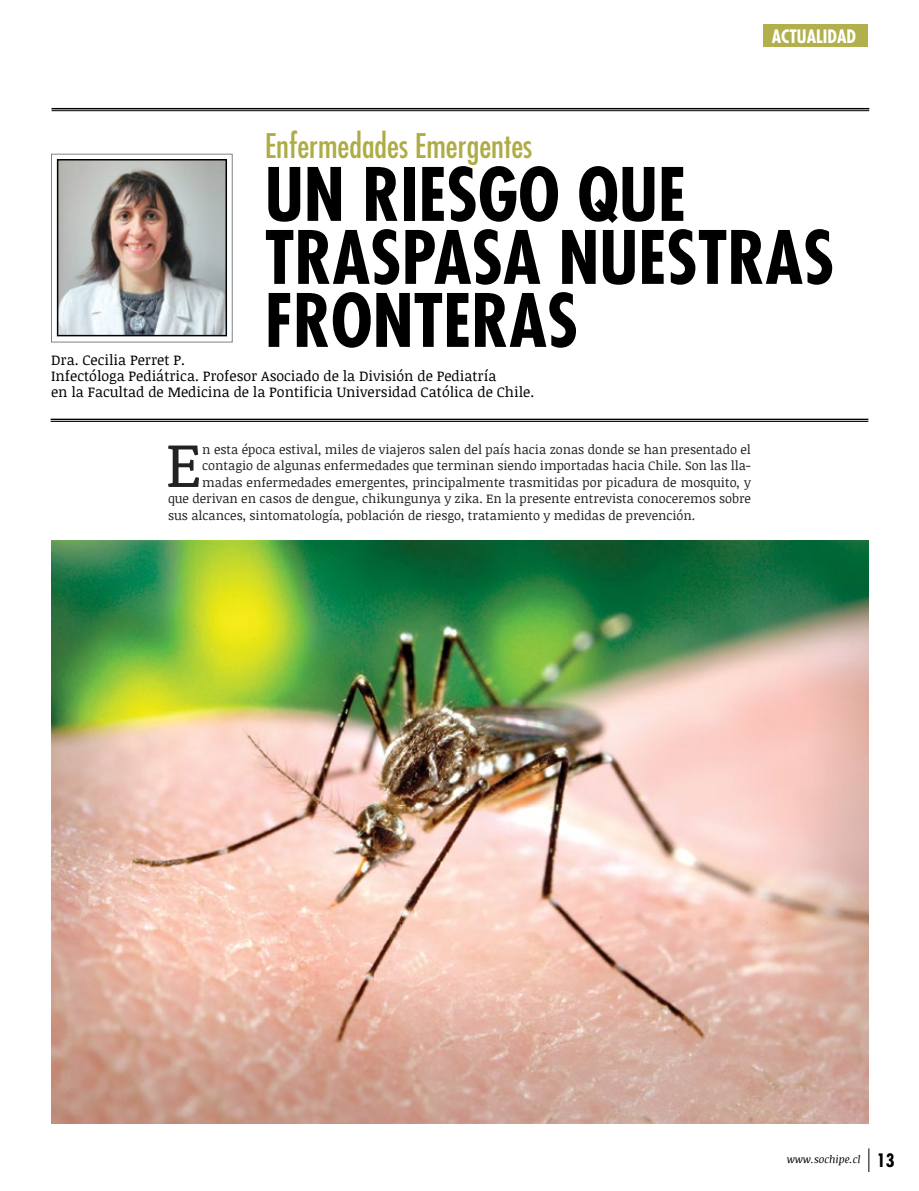
<style>
.page{position:relative;width:919px;height:1191px;background:#fff}
.page>*{position:absolute;margin:0;border:0;box-sizing:border-box;transform-origin:0 0}
.t1{font:700 condensed 71.55px/63px "Futura Std";color:#000}
.t2{font:62.7px "Noticia Text";color:#222223}
.t3{font:condensed 33px "Futura Std";color:#aeac44}
.t4{font:700 condensed 18px "Futura Std";color:#fff}
.t5{font:14.25px/15.8px "Noticia Text";color:#000}
.t6{font:12.75px "Noticia Text";color:#222223}
.t7{font:italic 10.5px "Noticia Text";color:#000}
.s1{font-family:"Futura Std";font-weight:700;font-style:normal;font-stretch:condensed;font-size:18px}
</style>
<div class="page">
<svg style="left:868px;top:1148px;width:1px;height:24px"></svg>
<div style="left:763px;top:25px;width:104px;height:22px;background:#b2b04d"></div>
<div style="left:51px;top:154px;width:181px;height:188px;border:1px solid #808285"></div>
<img style="left:60px;top:162px;width:164px;height:171px">
<div style="left:57px;top:159px;width:170px;height:177px;border:2px solid #000"></div>
<hr style="left:52px;top:108px;width:817px;height:1px;background:#000">
<hr style="left:52px;top:110px;width:817px;height:1px;background:#000">
<hr style="left:51px;top:419px;width:817px;height:1px;background:#000">
<hr style="left:51px;top:421px;width:817px;height:1px;background:#000">
<img style="left:51px;top:540px;width:817px;height:583px">
<h3 class="t4" style="left:771px;top:25px;width:86px">ACTUALIDAD</h3>
<h3 class="t3" style="left:265px;top:126px;width:269px">Enfermedades Emergentes</h3>
<h1 class="t1" style="left:265px;top:163px;width:571px">UN RIESGO QUE<br>TRASPASA NUESTRAS<br>FRONTERAS</h1>
<p class="t5" style="left:51px;top:352px;width:484px">Dra. Cecilia Perret P.<br>Infectóloga Pediátrica. Profesor Asociado de la División de Pediatría<br>en la Facultad de Medicina de la Pontificia Universidad Católica de Chile.</p>
<h2 class="t2" style="left:166px;top:420px;width:38px">E</h2>
<p class="t6" style="left:202px;top:440px;width:550px">n esta época estival, miles de viajeros salen del país hacia zonas donde se han presentado el</p>
<p class="t6" style="left:202px;top:457px;width:550px">contagio de algunas enfermedades que terminan siendo importadas hacia Chile. Son las lla-</p>
<p class="t6" style="left:202px;top:473px;width:550px">madas enfermedades emergentes, principalmente trasmitidas por picadura de mosquito, y</p>
<p class="t6" style="left:168px;top:490px;width:584px">que derivan en casos de dengue, chikungunya y zika. En la presente entrevista conoceremos sobre</p>
<p class="t6" style="left:168px;top:506px;width:529px">sus alcances, sintomatología, población de riesgo, tratamiento y medidas de prevención.</p>
<p class="t7" style="left:786px;top:1151px;width:109px">www.sochipe.cl <span class="s1">13</span></p>
</div>
